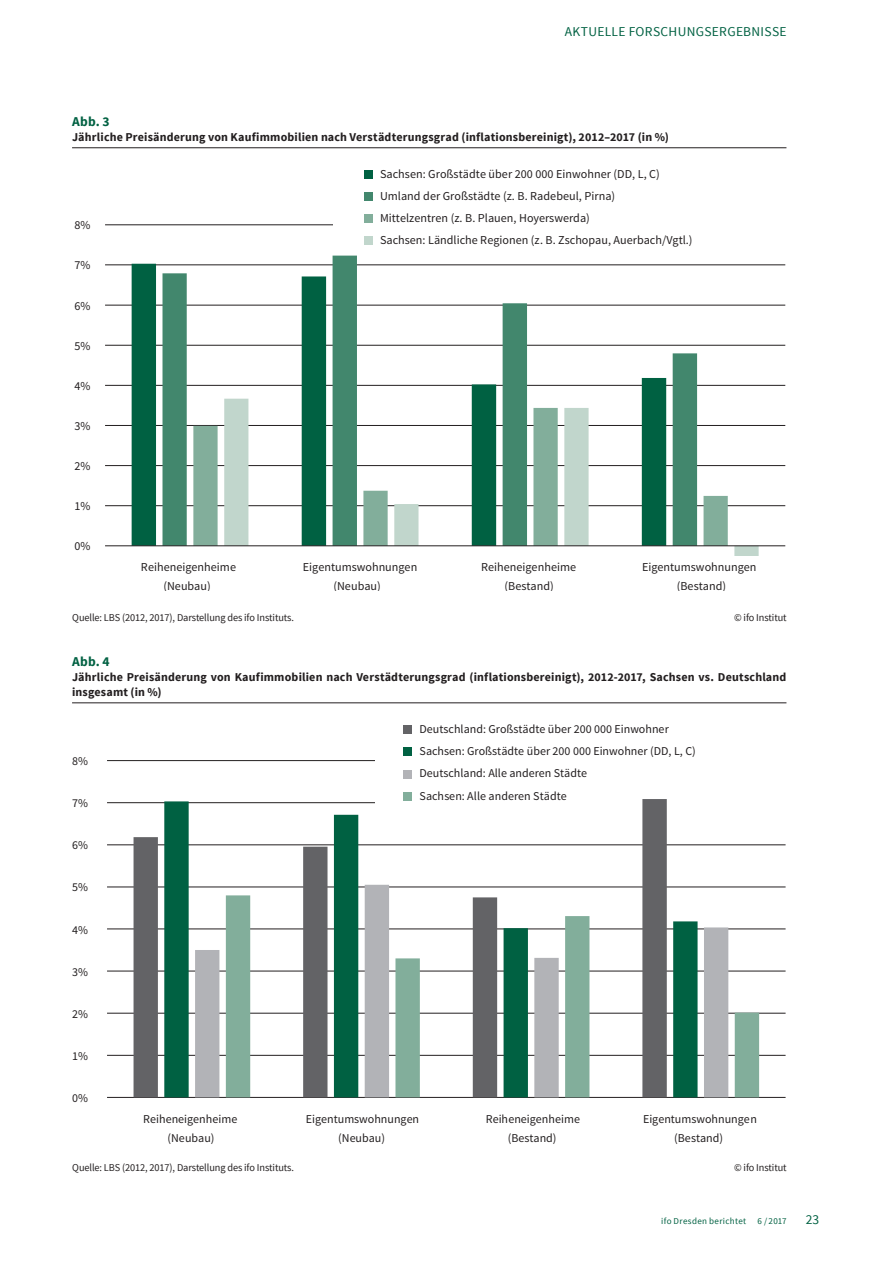
<style>
.page{position:relative;width:893px;height:1263px;background:#fff}
.page>*{position:absolute;margin:0;border:0;box-sizing:border-box;transform-origin:0 0}
.t1{font:13.5px "Source Sans Pro";letter-spacing:.02em;color:#006142}
.t2{font:700 13.5px "Source Sans Pro";color:#006142}
.t3{font:12.15px/19.4px "Source Sans Pro";color:#231f20;text-align:center}
.t4{font:12px/19.2px "Source Sans Pro";color:#231f20;text-align:center}
.t5{font:700 12px/15px "Source Sans Pro";letter-spacing:.015em;color:#231f20}
.t6{font:10.5px "Source Sans Pro";letter-spacing:-.01em;color:#231f20}
.t7{font:9px "Source Sans Pro";letter-spacing:.035em;color:#006142}
</style>
<div class="page">
<hr style="left:72px;top:147px;width:714px;height:1px;background:#231f20">
<hr style="left:105px;top:505px;width:680px;height:1px;background:#231f20">
<hr style="left:105px;top:465px;width:680px;height:1px;background:#231f20">
<hr style="left:105px;top:425px;width:680px;height:1px;background:#231f20">
<hr style="left:105px;top:385px;width:680px;height:1px;background:#231f20">
<hr style="left:105px;top:345px;width:680px;height:1px;background:#231f20">
<hr style="left:105px;top:305px;width:680px;height:1px;background:#231f20">
<hr style="left:105px;top:264px;width:680px;height:1px;background:#231f20">
<hr style="left:105px;top:224px;width:680px;height:1px;background:#231f20">
<svg style="left:132px;top:264px;width:30px;height:281px;fill:#006142"></svg>
<svg style="left:162px;top:256px;width:535px;height:289px"></svg>
<svg style="left:193px;top:408px;width:31px;height:137px;fill:#82ae9b"></svg>
<svg style="left:224px;top:399px;width:535px;height:157px"></svg>
<div style="left:333px;top:164px;width:454px;height:87px;background:#fff"></div>
<div style="left:364px;top:170px;width:9px;height:9px;background:#006142"></div>
<div style="left:364px;top:192px;width:9px;height:9px;background:#42876d"></div>
<div style="left:364px;top:214px;width:9px;height:9px;background:#82ae9b"></div>
<div style="left:364px;top:236px;width:9px;height:9px;background:#c1d6cc"></div>
<hr style="left:105px;top:545px;width:680px;height:1px;background:#231f20">
<hr style="left:72px;top:702px;width:714px;height:1px;background:#231f20">
<hr style="left:107px;top:1097px;width:679px;height:1px;background:#231f20">
<hr style="left:107px;top:1055px;width:679px;height:1px;background:#231f20">
<hr style="left:107px;top:1013px;width:679px;height:1px;background:#231f20">
<hr style="left:107px;top:971px;width:679px;height:1px;background:#231f20">
<hr style="left:107px;top:928px;width:679px;height:1px;background:#231f20">
<hr style="left:107px;top:886px;width:679px;height:1px;background:#231f20">
<hr style="left:107px;top:844px;width:679px;height:1px;background:#231f20">
<hr style="left:107px;top:802px;width:679px;height:1px;background:#231f20">
<hr style="left:107px;top:760px;width:679px;height:1px;background:#231f20">
<svg style="left:667px;top:921px;width:92px;height:176px"></svg>
<div style="left:375px;top:718px;width:412px;height:89px;background:#fff"></div>
<div style="left:403px;top:725px;width:8px;height:9px;background:#636366"></div>
<div style="left:403px;top:747px;width:8px;height:9px;background:#006142"></div>
<div style="left:403px;top:770px;width:8px;height:8px;background:#b2b3b7"></div>
<div style="left:403px;top:792px;width:8px;height:9px;background:#82ae9b"></div>
<svg style="left:134px;top:799px;width:533px;height:298px"></svg>
<p class="t1" style="left:565px;top:23px;width:223px">AKTUELLE FORSCHUNGSERGEBNISSE</p>
<p class="t2" style="left:72px;top:113px;width:39px">Abb. 3</p>
<p class="t5" style="left:72px;top:130px;width:598px">Jährliche Preisänderung von Kaufimmobilien nach Verstädterungsgrad (inflationsbereinigt), 2012–2017 (in %)</p>
<p class="t3" style="left:74px;top:216px;width:17px">8%</p>
<p class="t3" style="left:74px;top:256px;width:17px">7%</p>
<p class="t3" style="left:74px;top:296px;width:17px">6%</p>
<p class="t3" style="left:74px;top:336px;width:17px">5%</p>
<p class="t3" style="left:74px;top:376px;width:17px">4%</p>
<p class="t3" style="left:74px;top:416px;width:17px">3%</p>
<p class="t3" style="left:74px;top:457px;width:17px">2%</p>
<p class="t3" style="left:74px;top:497px;width:17px">1%</p>
<p class="t3" style="left:74px;top:537px;width:17px">0%</p>
<p class="t3" style="left:380px;top:163px;width:314px;line-height:21.9px;text-align:left">Sachsen: Großstädte über 200 000 Einwohner (DD, L, C)<br>Umland der Großstädte (z. B. Radebeul, Pirna)<br>Mittelzentren (z. B. Plauen, Hoyerswerda)<br>Sachsen: Ländliche Regionen (z. B. Zschopau, Auerbach/Vgtl.)</p>
<p class="t3" style="left:141px;top:558px;width:97px">Reiheneigenheime (Neubau)</p>
<p class="t3" style="left:303px;top:558px;width:116px">Eigentumswohnungen (Neubau)</p>
<p class="t3" style="left:481px;top:558px;width:97px">Reiheneigenheime (Bestand)</p>
<p class="t3" style="left:642px;top:558px;width:116px">Eigentumswohnungen (Bestand)</p>
<p class="t6" style="left:72px;top:611px;width:223px">Quelle: LBS (2012, 2017), Darstellung des ifo Instituts.</p>
<p class="t6" style="left:734px;top:611px;width:54px">© ifo Institut</p>
<p class="t2" style="left:72px;top:653px;width:39px">Abb. 4</p>
<p class="t5" style="left:72px;top:670px;width:716px">Jährliche Preisänderung von Kaufimmobilien nach Verstädterungsgrad (inflationsbereinigt), 2012-2017, Sachsen vs. Deutschland insgesamt (in %)</p>
<p class="t4" style="left:72px;top:752px;width:17px">8%</p>
<p class="t4" style="left:72px;top:794px;width:17px">7%</p>
<p class="t4" style="left:72px;top:836px;width:17px">6%</p>
<p class="t4" style="left:72px;top:878px;width:17px">5%</p>
<p class="t4" style="left:72px;top:920px;width:17px">4%</p>
<p class="t4" style="left:72px;top:962px;width:17px">3%</p>
<p class="t4" style="left:72px;top:1004px;width:17px">2%</p>
<p class="t4" style="left:72px;top:1046px;width:17px">1%</p>
<p class="t4" style="left:72px;top:1088px;width:17px">0%</p>
<p class="t4" style="left:420px;top:718px;width:278px;line-height:22.4px;text-align:left">Deutschland: Großstädte über 200 000 Einwohner Sachsen: Großstädte über 200 000 Einwohner (DD, L, C)<br>Deutschland: Alle anderen Städte<br>Sachsen: Alle anderen Städte</p>
<p class="t4" style="left:143px;top:1109px;width:96px">Reiheneigenheime (Neubau)</p>
<p class="t4" style="left:306px;top:1109px;width:115px">Eigentumswohnungen (Neubau)</p>
<p class="t4" style="left:486px;top:1109px;width:96px">Reiheneigenheime (Bestand)</p>
<p class="t4" style="left:643px;top:1109px;width:115px">Eigentumswohnungen (Bestand)</p>
<p class="t6" style="left:72px;top:1161px;width:223px">Quelle: LBS (2012, 2017), Darstellung des ifo Instituts.</p>
<p class="t6" style="left:734px;top:1161px;width:54px">© ifo Institut</p>
<p class="t7" style="left:661px;top:1215px;width:127px">ifo Dresden berichtet 6 / 2017</p>
<p class="t1" style="left:806px;top:1211px;width:15px">23</p>
</div>
